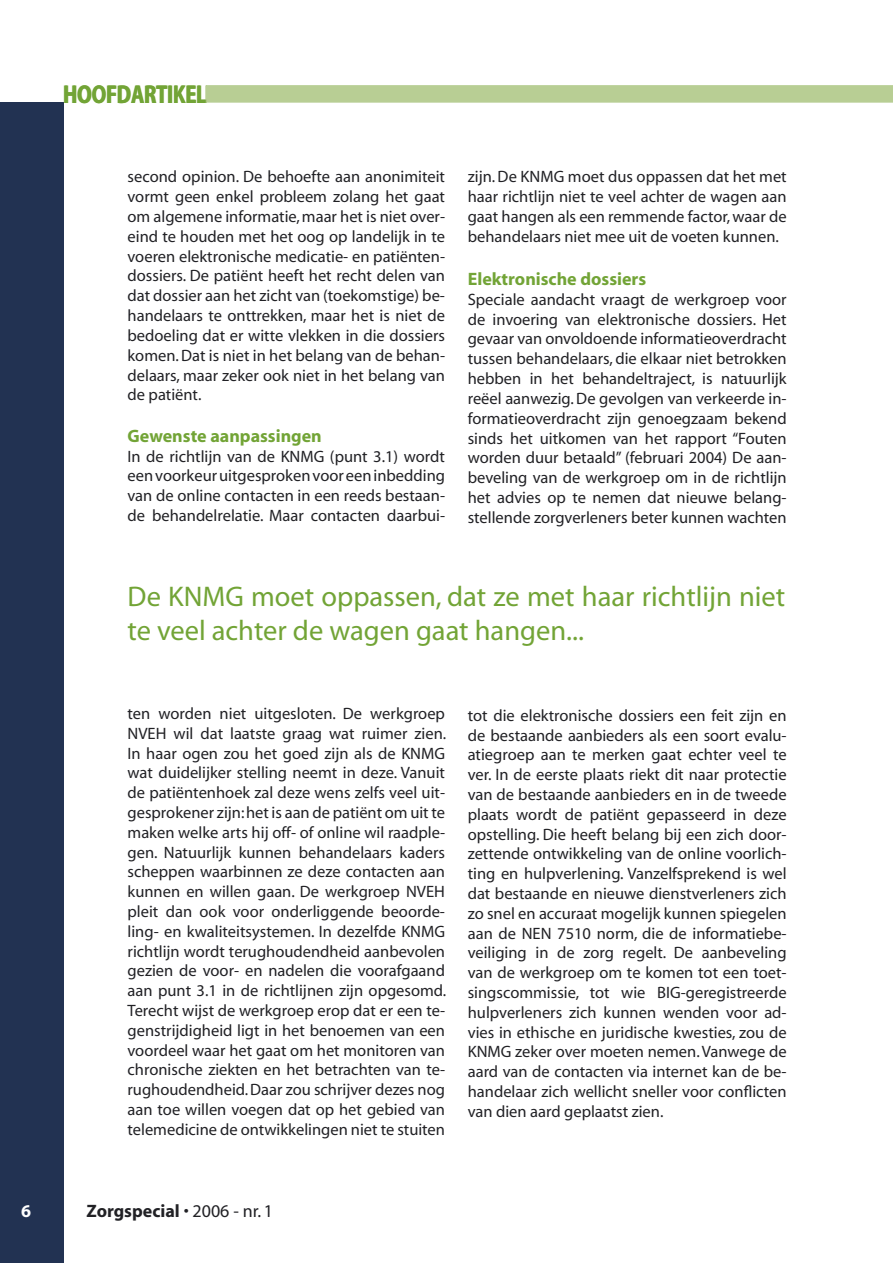
<style>
.page{position:relative;width:893px;height:1263px;background:#fff}
.page>*{position:absolute;margin:0;border:0;box-sizing:border-box;transform-origin:0 0}
.t1{font:28.5px/34.2px "Myriad";color:#72a436}
.t2{font:700 25.95px "Myriad";color:#72a436;scale:.78 1}
.t3{font:700 18px "Myriad";color:#72a436}
.t4{font:700 18px "Myriad";color:#212125}
.t5{font:700 18px "Myriad";color:#fff}
.t6{font:16.5px/19.8px "Myriad";color:#212125;text-align:justify}
.s1{font-weight:400}
</style>
<div class="page">
<div style="left:0;top:102px;width:64px;height:1161px;background:#223252"></div>
<hr style="left:207px;top:103px;width:686px;height:1px;background:#cdddb4">
<svg style="left:205px;top:85px;width:688px;height:18px"></svg>
<h2 class="t2" style="left:63px;top:81px;width:185px">HOOFDARTIKEL</h2>
<p class="t6" style="left:128px;top:168px;width:319px">second opinion. De behoefte aan anonimiteit vormt geen enkel probleem zolang het gaat om algemene informatie, maar het is niet over&shy;eind te houden met het oog op landelijk in te voeren elektronische medicatie- en patiënten&shy;dossiers. De patiënt heeft het recht delen van dat dossier aan het zicht van (toekomstige) be&shy;handelaars te onttrekken, maar het is niet de bedoeling dat er witte vlekken in die dossiers komen. Dat is niet in het belang van de behan&shy;delaars, maar zeker ook niet in het belang van de patiënt.</p>
<p class="t3" style="left:128px;top:426px;width:196px">Gewenste aanpassingen</p>
<p class="t6" style="left:128px;top:447px;width:319px">In de richtlijn van de KNMG (punt 3.1) wordt een voorkeur uitgesproken voor een inbedding van de online contacten in een reeds bestaan&shy;de behandelrelatie. Maar contacten daarbui-</p>
<p class="t6" style="left:468px;top:168px;width:320px">zijn. De KNMG moet dus oppassen dat het met haar richtlijn niet te veel achter de wagen aan gaat hangen als een remmende factor, waar de behandelaars niet mee uit de voeten kunnen.</p>
<p class="t3" style="left:468px;top:270px;width:180px">Elektronische dossiers</p>
<p class="t6" style="left:468px;top:290px;width:320px">Speciale aandacht vraagt de werkgroep voor de invoering van elektronische dossiers. Het gevaar van onvoldoende informatieoverdracht tussen behandelaars, die elkaar niet betrokken hebben in het behandeltraject, is natuurlijk reëel aanwezig. De gevolgen van verkeerde in&shy;formatieoverdracht zijn genoegzaam bekend sinds het uitkomen van het rapport “Fouten worden duur betaald” (februari 2004) De aan&shy;beveling van de werkgroep om in de richtlijn het advies op te nemen dat nieuwe belang&shy;stellende zorgverleners beter kunnen wachten</p>
<h1 class="t1" style="left:128px;top:581px;width:659px">De KNMG moet oppassen, dat ze met haar richtlijn niet te veel achter de wagen gaat hangen...</h1>
<p class="t6" style="left:128px;top:704px;width:320px">ten worden niet uitgesloten. De werkgroep NVEH wil dat laatste graag wat ruimer zien.<br>In haar ogen zou het goed zijn als de KNMG wat duidelijker stelling neemt in deze. Vanuit de patiëntenhoek zal deze wens zelfs veel uit&shy;gesprokener zijn: het is aan de patiënt om uit te maken welke arts hij off- of online wil raadple&shy;gen. Natuurlijk kunnen behandelaars kaders scheppen waarbinnen ze deze contacten aan kunnen en willen gaan. De werkgroep NVEH pleit dan ook voor onderliggende beoorde&shy;ling- en kwaliteitsystemen. In dezelfde KNMG richtlijn wordt terughoudendheid aanbevolen gezien de voor- en nadelen die voorafgaand aan punt 3.1 in de richtlijnen zijn opgesomd.<br>Terecht wijst de werkgroep erop dat er een te&shy;genstrijdigheid ligt in het benoemen van een voordeel waar het gaat om het monitoren van chronische ziekten en het betrachten van te&shy;rughoudendheid. Daar zou schrijver dezes nog aan toe willen voegen dat op het gebied van telemedicine de ontwikkelingen niet te stuiten</p>
<p class="t6" style="left:468px;top:706px;width:320px">tot die elektronische dossiers een feit zijn en de bestaande aanbieders als een soort evalu&shy;atiegroep aan te merken gaat echter veel te ver. In de eerste plaats riekt dit naar protectie van de bestaande aanbieders en in de tweede plaats wordt de patiënt gepasseerd in deze opstelling. Die heeft belang bij een zich door&shy;zettende ontwikkeling van de online voorlich&shy;ting en hulpverlening. Vanzelfsprekend is wel dat bestaande en nieuwe dienstverleners zich zo snel en accuraat mogelijk kunnen spiegelen aan de NEN 7510 norm, die de informatiebe&shy;veiliging in de zorg regelt. De aanbeveling van de werkgroep om te komen tot een toet&shy;singscommissie, tot wie BIG-geregistreerde hulpverleners zich kunnen wenden voor ad&shy;vies in ethische en juridische kwesties, zou de KNMG zeker over moeten nemen. Vanwege de aard van de contacten via internet kan de be&shy;handelaar zich wellicht sneller voor conflicten van dien aard geplaatst zien.</p>
<p class="t5" style="left:21px;top:1201px;width:11px">6</p>
<p class="t4" style="left:86px;top:1201px;width:188px">Zorgspecial <span class="s1">• 2006 - nr. 1</span></p>
</div>
